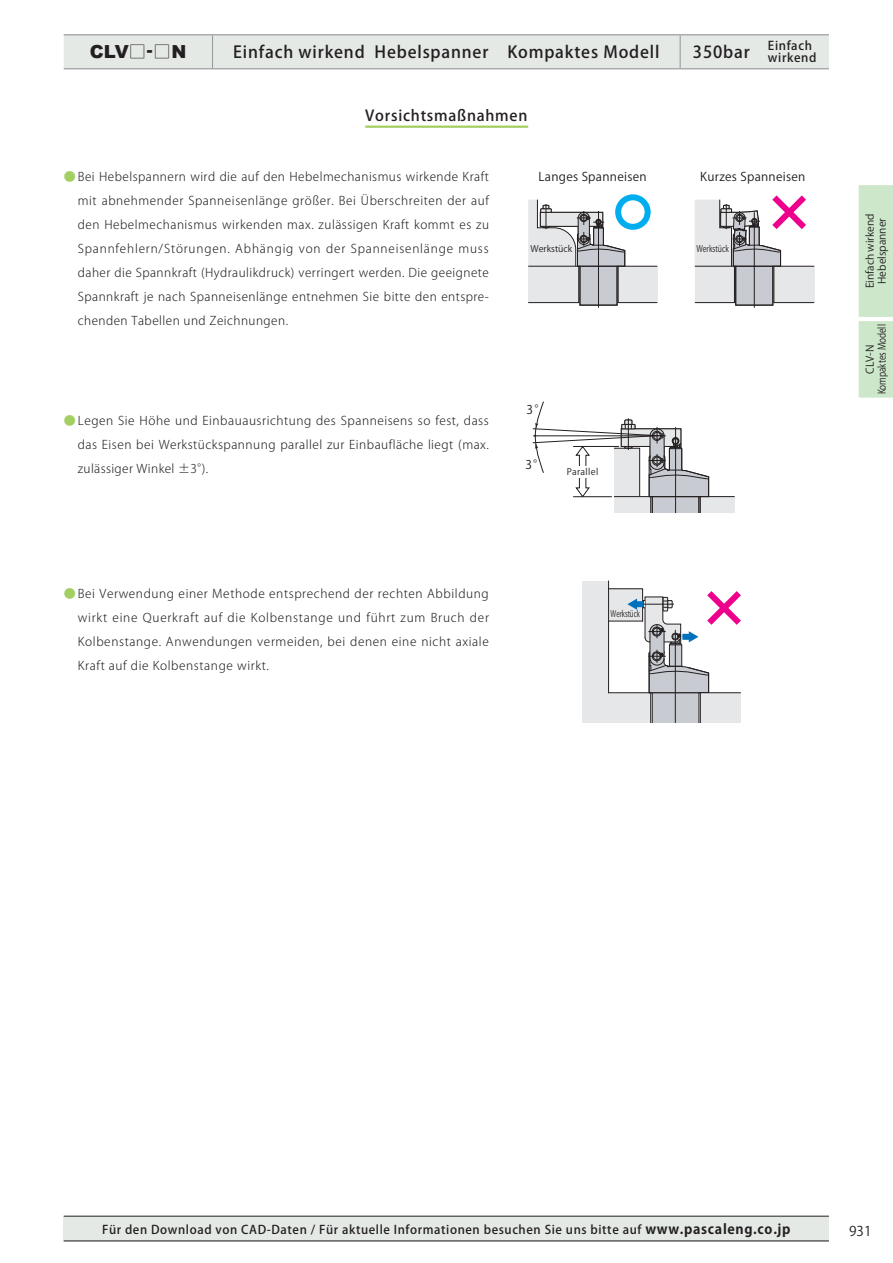
<style>
.page{position:relative;width:893px;height:1263px;background:#fff}
.page>*{position:absolute;margin:0;border:0;box-sizing:border-box;transform-origin:0 0}
.t1{font:900 18px "Arial";color:#231f20}
.t2{font:16.5px "Koz Go Pro Medium 90 msp RKSJ H";letter-spacing:.05em;color:#231f20}
.t3{font:15px "Koz Go Pro Medium 90 msp RKSJ H";letter-spacing:.05em;color:#231f20}
.t4{font:13.5px "Koz Go Pro Regular 90 msp RKSJ H";color:#231f20}
.t5{font:12px/24px "Koz Go Pro Light 90 msp RKSJ H";letter-spacing:.04em;color:#231f20;text-align:justify}
.t6{font:12px/12px "Koz Go Pro Medium 90 msp RKSJ H";letter-spacing:.05em;color:#231f20}
.t7{font:12px "Koz Go Pro Regular 90 msp RKSJ H";letter-spacing:.025em;color:#231f20}
.t8{font:10.5px/12px "Koz Go Pro Regular 90 msp RKSJ H";color:#231f20;text-align:center}
.t9{font:9px "Koz Go Pro Regular 90 msp RKSJ H";color:#231f20}
.t10{font:9px "Koz Go Pro Regular 90 msp RKSJ H";color:#231f20;scale:.78 1}
.t11{font:9px "Koz Go Pro Regular 90 msp RKSJ H";color:#231f20;scale:.7 1}
.t12{font:9px "Koz Go Pro Regular 90 msp RKSJ H";letter-spacing:.04em;color:#231f20}
.s1{font-family:"Koz Go Pro Extra Light 90 msp RKSJ H";font-weight:400;font-size:17.25px}
.s2{font-size:17.25px}
.s3{font-family:"Koz Go Pro Regular 90 msp RKSJ H";color:#a3cf62}
.s4{font-family:"Koz Go Pro Bold 90 msp RKSJ H";font-size:13.5px}
</style>
<div class="page">
<div style="left:64px;top:1216px;width:765px;height:25px;background:#e4e9e6"></div>
<hr style="left:64px;top:1216px;width:765px;height:1px;background:#231f20">
<hr style="left:64px;top:1241px;width:765px;height:1px;background:#231f20">
<div style="left:64px;top:35px;width:765px;height:33px;background:#e4e9e6"></div>
<hr style="left:212px;top:35px;width:1px;height:33px;background:#939598">
<hr style="left:680px;top:35px;width:1px;height:33px;background:#939598">
<hr style="left:64px;top:34px;width:765px;height:1px;background:#939598">
<hr style="left:64px;top:68px;width:765px;height:1px;background:#939598">
<div style="left:859px;top:185px;width:34px;height:213px;background:#cde7ca"></div>
<svg style="left:532px;top:401px;width:203px;height:112px"></svg>
<hr style="left:754px;top:212px;width:1px;height:96px;background:#231f20">
<hr style="left:598px;top:211px;width:1px;height:97px;background:#231f20">
<svg style="left:528px;top:199px;width:130px;height:107px"></svg>
<svg style="left:694px;top:195px;width:120px;height:111px"></svg>
<hr style="left:628px;top:418px;width:1px;height:32px;background:#231f20">
<div style="left:582px;top:581px;width:26px;height:142px;background:#e6e7e8"></div>
<div style="left:608px;top:693px;width:43px;height:37px;background:#e6e7e8"></div>
<div style="left:652px;top:693px;width:47px;height:38px;background:#c8cbd1"></div>
<div style="left:652px;top:692px;width:47px;height:40px;border:1px solid #231f20"></div>
<div style="left:700px;top:693px;width:40px;height:37px;background:#e6e7e8"></div>
<hr style="left:700px;top:693px;width:1px;height:37px;background:#231f20">
<hr style="left:650px;top:693px;width:1px;height:37px;background:#231f20">
<hr style="left:675px;top:630px;width:1px;height:101px;background:#231f20">
<hr style="left:608px;top:581px;width:1px;height:112px;background:#231f20">
<div style="left:566px;top:723px;width:174px;height:9px;background:#fff"></div>
<svg style="left:608px;top:585px;width:133px;height:109px"></svg>
<div style="left:682px;top:634px;width:7px;height:6px;background:#0071bc"></div>
<div style="left:615px;top:194px;width:36px;height:36px;border:6px solid #00aeef;border-radius:50%"></div>
<div style="left:559px;top:466px;width:45px;height:11px;background:#fff"></div>
<hr style="left:365px;top:126px;width:163px;height:2px;background:#a3cf62">
<h1 class="t1" style="left:90px;top:38px;width:98px">CLV<span class="s1">□</span><span class="s2">-</span><span class="s1">□</span>N</h1>
<h2 class="t2" style="left:233px;top:46px;width:428px">Einfach wirkend Hebelspanner Kompaktes Modell</h2>
<h2 class="t2" style="left:693px;top:46px;width:76px">350bar　</h2>
<p class="t6" style="left:768px;top:41px;width:50px">Einfach wirkend</p>
<p class="t3" style="left:365px;top:109px;width:164px">Vorsichtsmaßnahmen</p>
<p class="t5" style="left:78px;top:166px;width:413px;text-indent:-14px"><span class="s3">●</span> Bei Hebelspannern wird die auf den Hebelmechanismus wirkende Kraft mit abnehmender Spanneisenlänge größer. Bei Überschreiten der auf den Hebelmechanismus wirkenden max. zulässigen Kraft kommt es zu Spannfehlern/Störungen. Abhängig von der Spanneisenlänge muss daher die Spannkraft (Hydraulikdruck) verringert werden. Die geeignete Spannkraft je nach Spanneisenlänge entnehmen Sie bitte den entspre&shy;chenden Tabellen und Zeichnungen.</p>
<p class="t5" style="left:78px;top:410px;width:412px;text-indent:-14px"><span class="s3">●</span> Legen Sie Höhe und Einbauausrichtung des Spanneisens so fest, dass das Eisen bei Werkstückspannung parallel zur Einbaufläche liegt (max. zulässiger Winkel ±3°).</p>
<p class="t7" style="left:538px;top:172px;width:110px">Langes Spanneisen</p>
<p class="t7" style="left:700px;top:172px;width:107px">Kurzes Spanneisen</p>
<p class="t9" style="left:530px;top:245px;width:43px">Werkstück</p>
<p class="t10" style="left:696px;top:245px;width:43px">Werkstück</p>
<p class="t7" style="left:526px;top:405px;width:21px">3°</p>
<p class="t7" style="left:525px;top:459px;width:21px">3°</p>
<p class="t12" style="left:567px;top:468px;width:33px">Parallel</p>
<p class="t5" style="left:78px;top:583px;width:413px;text-indent:-14px"><span class="s3">●</span> Bei Verwendung einer Methode entsprechend der rechten Abbildung wirkt eine Querkraft auf die Kolbenstange und führt zum Bruch der Kolbenstange. Anwendungen vermeiden, bei denen eine nicht axiale Kraft auf die Kolbenstange wirkt.</p>
<p class="t11" style="left:610px;top:610px;width:43px">Werkstück</p>
<p class="t8" style="left:865px;top:288px;width:76px;rotate:-90deg">Einfach wirkend<br>Hebelspanner</p>
<p class="t8" style="left:865px;top:394px;width:72px;rotate:-90deg">CLV-N<br>Kompaktes Modell</p>
<p class="t6" style="left:102px;top:1225px;width:690px">Für den Download von CAD-Daten / Für aktuelle Informationen besuchen Sie uns bitte auf <span class="s4">www.pascaleng.co.jp</span></p>
<p class="t4" style="left:849px;top:1226px;width:24px">931</p>
</div>
